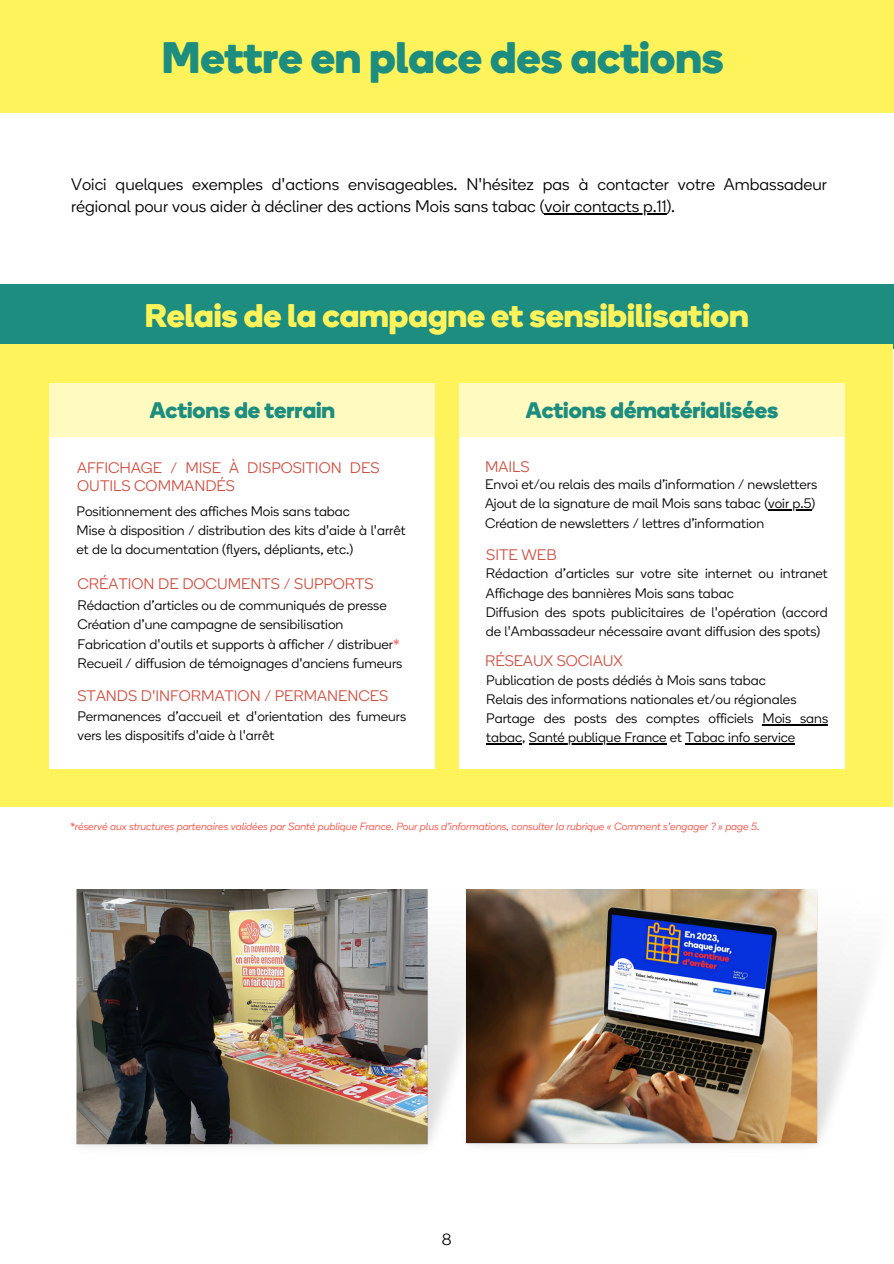
<style>
.page{position:relative;width:894px;height:1264px;background:#fff}
.page>*{position:absolute;margin:0;border:0;box-sizing:border-box;transform-origin:0 0}
.t1{font:700 44.1px "HILVCC Boing";color:#1c8d7f}
.t2{font:700 32.7px "HILVCC Boing";color:#fff35b}
.t3{font:700 25.5px "HILVCC Boing";color:#000}
.t4{font:700 22.5px "HILVCC Boing";color:#1c8d7f}
.t5{font:300 16.8px/22.5px "HILVCC Boing";color:#000}
.t6{font:300 16.2px "HILVCC Boing";color:#000}
.t7{font:300 15.3px/18px "HILVCC Boing";color:#cd4f41}
.t8{font:300 13.8px/19.2px "HILVCC Boing";color:#000}
.t9{font:italic 300 10.35px "HILVCC Boing";color:#fd4639}
.s1{font-family:"Noto Sans";font-weight:400}
.s2{color:#ff493d}
</style>
<div class="page">
<div style="left:0;top:0;width:893px;height:112px;background:#fff35b"></div>
<div style="left:0;top:284px;width:893px;height:65px;background:#1c8d7f"></div>
<div style="left:0;top:344px;width:892px;height:462px;background:#fff35b"></div>
<div style="left:50px;top:382px;width:385px;height:54px;background:#fffac0"></div>
<div style="left:49px;top:436px;width:385px;height:332px;background:#fff"></div>
<div style="left:459px;top:436px;width:385px;height:332px;background:#fff"></div>
<div style="left:459px;top:382px;width:385px;height:54px;background:#fffac0"></div>
<img style="left:507px;top:889px;width:360px;height:257px">
<img style="left:76px;top:889px;width:431px;height:258px">
<img style="left:466px;top:889px;width:350px;height:253px">
<hr style="left:768px;top:509px;width:43px;height:1px;background:#000">
<hr style="left:762px;top:724px;width:66px;height:1px;background:#000">
<hr style="left:486px;top:743px;width:36px;height:1px;background:#000">
<hr style="left:528px;top:743px;width:138px;height:1px;background:#000">
<hr style="left:685px;top:743px;width:110px;height:1px;background:#000">
<hr style="left:544px;top:213px;width:122px;height:1px;background:#000">
<p class="t1" style="left:162px;top:26px;width:563px">Mettre en place des actions</p>
<p class="t5" style="left:71px;top:172px;width:757px">Voici quelques exemples d<span class="s1">'</span>actions envisageables. N<span class="s1">'</span>hésitez pas à contacter votre Ambassadeur régional pour vous aider à décliner des actions Mois sans tabac (voir contacts p.11).</p>
<p class="t2" style="left:145px;top:292px;width:605px">Relais de la campagne et sensibilisation</p>
<p class="t4" style="left:150px;top:393px;width:187px">Actions de terrain</p>
<p class="t4" style="left:525px;top:393px;width:254px">Actions dématérialisées</p>
<p class="t7" style="left:77px;top:458px;width:304px">AFFICHAGE / MISE À DISPOSITION DES<br>OUTILS COMMANDÉS</p>
<h5 class="t7" style="left:485px;top:457px;width:46px">MAILS</h5>
<h5 class="t8" style="left:485px;top:474px;width:333px">Envoi et/ou relais des mails d’information / newsletters</h5>
<p class="t8" style="left:485px;top:494px;width:331px">Ajout de la signature de mail Mois sans tabac (voir p.5)</p>
<h4 class="t8" style="left:485px;top:513px;width:280px">Création de newsletters / lettres d’information</h4>
<h4 class="t8" style="left:77px;top:501px;width:275px">Positionnement des affiches Mois sans tabac</h4>
<h1 class="t3" style="left:570px;top:489px;width:174px">Idées de sujets</h1>
<h5 class="t8" style="left:77px;top:521px;width:330px">Mise à disposition / distribution des kits d<span class="s1">'</span>aide à l<span class="s1">'</span>arrêt et de la documentation (flyers, dépliants, etc.)</h5>
<p class="t7" style="left:486px;top:545px;width:72px">SITE WEB</p>
<p class="t7" style="left:77px;top:575px;width:297px">CRÉATION DE DOCUMENTS / SUPPORTS</p>
<p class="t8" style="left:77px;top:595px;width:310px">Rédaction d’articles ou de communiqués de presse</p>
<p class="t8" style="left:77px;top:615px;width:267px">Création d’une campagne de sensibilisation</p>
<h5 class="t8" style="left:77px;top:634px;width:323px">Fabrication d<span class="s1">'</span>outils et supports à afficher / distribuer<span class="s2">*</span></h5>
<p class="t8" style="left:77px;top:653px;width:326px">Recueil / diffusion de témoignages d<span class="s1">'</span>anciens fumeurs</p>
<p class="t7" style="left:77px;top:687px;width:312px">STANDS D<span class="s1">'</span>INFORMATION / PERMANENCES</p>
<p class="t8" style="left:77px;top:706px;width:330px">Permanences d’accueil et d<span class="s1">'</span>orientation des fumeurs vers les dispositifs d<span class="s1">'</span>aide à l<span class="s1">'</span>arrêt</p>
<p class="t8" style="left:485px;top:564px;width:343px">Rédaction d’articles sur votre site internet ou intranet<br>Affichage des bannières Mois sans tabac</p>
<p class="t8" style="left:485px;top:602px;width:343px">Diffusion des spots publicitaires de l<span class="s1">'</span>opération (accord de l<span class="s1">'</span>Ambassadeur nécessaire avant diffusion des spots)</p>
<h3 class="t7" style="left:485px;top:651px;width:139px">RÉSEAUX SOCIAUX</h3>
<h5 class="t8" style="left:486px;top:670px;width:281px">Publication de posts dédiés à Mois sans tabac</h5>
<p class="t8" style="left:486px;top:689px;width:311px">Relais des informations nationales et/ou régionales</p>
<p class="t8" style="left:486px;top:708px;width:343px">Partage des posts des comptes officiels Mois sans tabac, Santé publique France et Tabac info service</p>
<p class="t9" style="left:70px;top:819px;width:691px">*réservé aux structures partenaires validées par Santé publique France. Pour plus d’informations, consulter la rubrique « Comment s’engager ? » page 5.</p>
<p class="t6" style="left:442px;top:1229px;width:11px">8</p>
</div>
